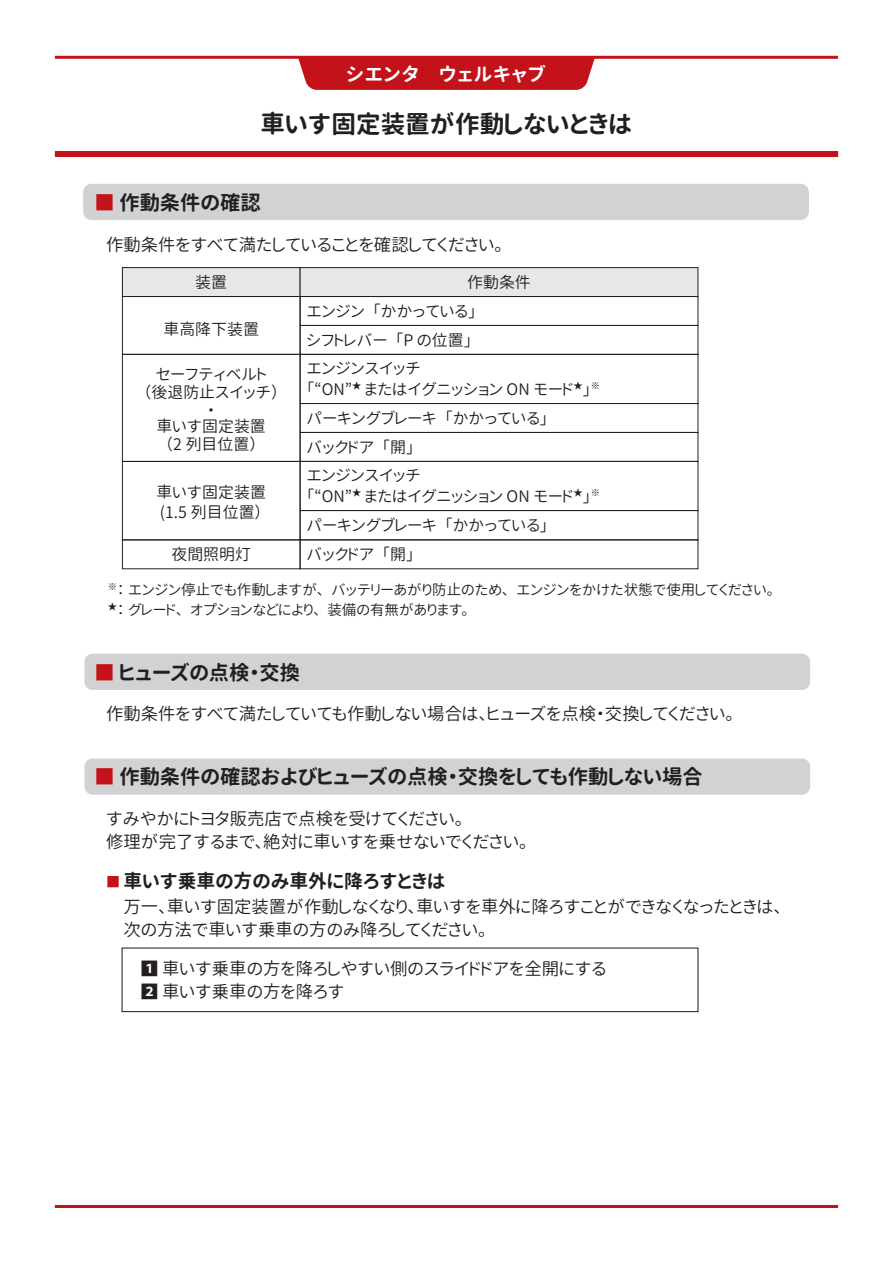
<style>
.page{position:relative;width:893px;height:1263px;background:#fff}
.page>*{position:absolute;margin:0;border:0;box-sizing:border-box;transform-origin:0 0}
.t1{font:24.6px "Gen Jyuu Gothic P Bold";color:#231f20}
.t2{font:20.25px "Gen Jyuu Gothic P Bold";color:#231f20}
.t3{font:18.9px "Gen Jyuu Gothic P Bold";color:#231f20}
.t4{font:18.9px "Gen Jyuu Gothic P Bold";letter-spacing:.05em;color:#fff}
.t5{font:17.4px/23.1px "Gen Jyuu Gothic P Normal";color:#231f20}
.t6{font:15.9px/18px "Gen Jyuu Gothic P Normal";color:#231f20}
.t7{font:14.55px "Gen Jyuu Gothic P Normal";color:#231f20}
.s1{color:#c4121a}
.s2{font-family:"Koz Go Pr 6 N";font-size:14.1px;color:#c4121a}
.s3{font-family:"Koz Go Pr 6 N";font-weight:700}
</style>
<div class="page">
<div style="left:83px;top:184px;width:726px;height:36px;background:#d1d2d4;border-radius:8px"></div>
<div style="left:84px;top:654px;width:726px;height:36px;background:#d1d2d4;border-radius:8px"></div>
<div style="left:84px;top:758px;width:726px;height:37px;background:#d1d2d4;border-radius:8px"></div>
<div style="left:122px;top:948px;width:576px;height:64px;border:1px solid #211512"></div>
<svg style="left:298px;top:59px;width:297px;height:31px;background:#c61c23"></svg>
<hr style="left:55px;top:56px;width:783px;height:3px;background:#c4121a">
<div style="left:55px;top:151px;width:783px;height:6px;background:#c4121a"></div>
<hr style="left:55px;top:1205px;width:783px;height:3px;background:#c4121a">
<div style="left:122px;top:267px;width:178px;height:30px;background:#e6e7e9;border:1px solid #231f20"></div>
<div style="left:300px;top:267px;width:398px;height:30px;background:#e6e7e9;border:1px solid #231f20"></div>
<svg style="left:122px;top:296px;width:577px;height:245px"></svg>
<div style="left:122px;top:539px;width:178px;height:30px;border:1px solid #231f20"></div>
<div style="left:300px;top:510px;width:398px;height:30px;border:1px solid #231f20"></div>
<div style="left:300px;top:539px;width:398px;height:30px;border:1px solid #231f20"></div>
<p class="t4" style="left:346px;top:60px;width:201px">シエンタ　ウェルキャブ</p>
<h1 class="t1" style="left:260px;top:106px;width:373px">車いす固定装置が作動しないときは</h1>
<p class="t2" style="left:95px;top:188px;width:168px"><span class="s1">■</span> 作動条件の確認</p>
<p class="t5" style="left:106px;top:232px;width:399px">作動条件をすべて満たしていることを確認してください。</p>
<p class="t6" style="left:195px;top:273px;width:33px">装置</p>
<p class="t6" style="left:306px;top:267px;width:226px;line-height:29px;text-indent:161px">作動条件エンジン「かかっている」</p>
<p class="t6" style="left:163px;top:320px;width:97px">車高降下装置</p>
<p class="t6" style="left:306px;top:325px;width:167px;line-height:29px">シフトレバー「P の位置」エンジンスイッチ</p>
<p class="t6" style="left:306px;top:374px;width:295px;line-height:28.8px">「“ON”<sup>★</sup> またはイグニッション ON モード<sup>★</sup>」<sup>※</sup>パーキングブレーキ「かかっている」</p>
<p class="t6" style="left:144px;top:365px;width:137px;text-align:center">セーフティベルト<br>（後退防止スイッチ）・</p>
<p class="t6" style="left:157px;top:417px;width:111px;text-align:center">車いす固定装置（2 列目位置）</p>
<p class="t6" style="left:306px;top:437px;width:109px">バックドア「開」</p>
<p class="t6" style="left:157px;top:481px;width:111px;line-height:20.2px">車いす固定装置(1.5 列目位置）</p>
<p class="t6" style="left:171px;top:545px;width:81px">夜間照明灯</p>
<p class="t6" style="left:306px;top:465px;width:295px;line-height:20.2px">エンジンスイッチ<br>「“ON”<sup>★</sup> またはイグニッション ON モード<sup>★</sup>」<sup>※</sup></p>
<p class="t6" style="left:306px;top:510px;width:243px;line-height:29.2px">パーキングブレーキ「かかっている」バックドア「開」</p>
<p class="t7" style="left:108px;top:579px;width:668px"><sup>※</sup>：エンジン停止でも作動しますが、バッテリーあがり防止のため、エンジンをかけた状態で使用してください。</p>
<p class="t7" style="left:108px;top:599px;width:362px"><sup>★</sup>：グレード、オプションなどにより、装備の有無があります。</p>
<p class="t2" style="left:95px;top:657px;width:207px"><span class="s1">■</span> ヒューズの点検・交換</p>
<p class="t5" style="left:106px;top:702px;width:630px">作動条件をすべて満たしていても作動しない場合は、ヒューズを点検・交換してください。</p>
<p class="t2" style="left:95px;top:762px;width:610px"><span class="s1">■</span> 作動条件の確認およびヒューズの点検・交換をしても作動しない場合</p>
<p class="t5" style="left:106px;top:806px;width:423px">すみやかにトヨタ販売店で点検を受けてください。<br>修理が完了するまで、絶対に車いすを乗せないでください。</p>
<p class="t3" style="left:106px;top:867px;width:341px"><span class="s2">■</span> 車いす乗車の方のみ車外に降ろすときは</p>
<p class="t5" style="left:123px;top:895px;width:660px">万一、車いす固定装置が作動しなくなり、車いすを車外に降ろすことができなくなったときは、次の方法で車いす乗車の方のみ降ろしてください。</p>
<p class="t5" style="left:141px;top:957px;width:467px"><span class="s3">1</span> 車いす乗車の方を降ろしやすい側のスライドドアを全開にする<br><span class="s3">2</span> 車いす乗車の方を降ろす</p>
</div>
